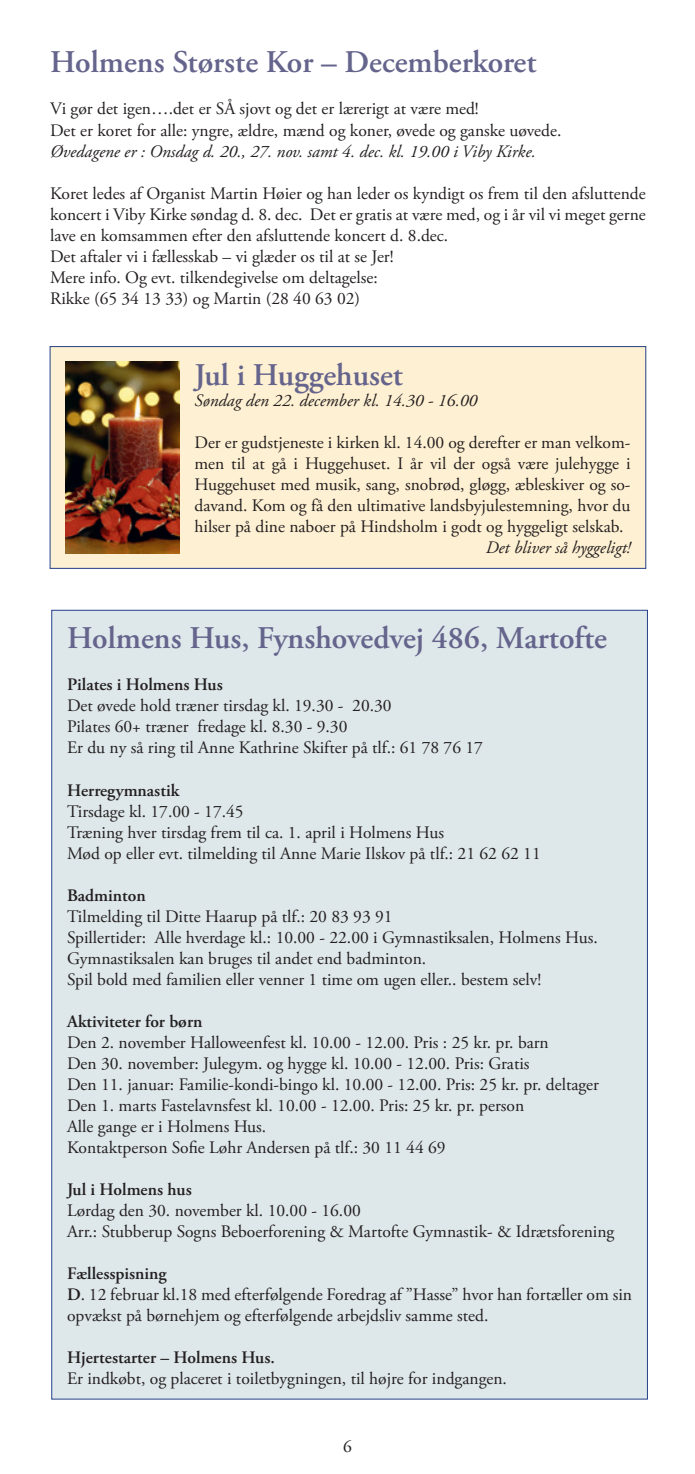
<style>
.page{position:relative;width:695px;height:1474px;background:#fff}
.page>*{position:absolute;margin:0;border:0;box-sizing:border-box;transform-origin:0 0}
.t1{font:600 31.5px "Adobe Garamond Pro";color:#65648c}
.t2{font:17.5px/21px "Adobe Garamond Pro";color:#231f20}
.t3{font:italic 17.5px "Adobe Garamond Pro";color:#231f20}
.t4{font:600 17.5px "Adobe Garamond Pro";color:#231f20}
.s1{font-weight:600}
</style>
<div class="page">
<div style="left:50px;top:346px;width:595px;height:222px;background:#fef0d2"></div>
<div style="left:50px;top:346px;width:596px;height:223px;border:1px solid #244089"></div>
<img style="left:65px;top:362px;width:114px;height:191px">
<div style="left:52px;top:610px;width:595px;height:788px;background:#dee7ea"></div>
<h1 class="t1" style="left:50px;top:44px;width:488px">Holmens Største Kor – Decemberkoret</h1>
<p class="t2" style="left:50px;top:99px;width:512px">Vi gør det igen….det er SÅ sjovt og det er lærerigt at være med!<br>Det er koret for alle: yngre, ældre, mænd og koner, øvede og ganske uøvede.</p>
<p class="t3" style="left:50px;top:140px;width:487px">Øvedagene er : Onsdag d. 20., 27. nov. samt 4. dec. kl. 19.00 i Viby Kirke.</p>
<p class="t2" style="left:50px;top:183px;width:597px">Koret ledes af Organist Martin Høier og han leder os kyndigt os frem til den afsluttende koncert i Viby Kirke søndag d. 8. dec. Det er gratis at være med, og i år vil vi meget gerne lave en komsammen efter den afsluttende koncert d. 8.dec.<br>Det aftaler vi i fællesskab – vi glæder os til at se Jer!<br>Mere info. Og evt. tilkendegivelse om deltagelse:<br>Rikke (65 34 13 33) og Martin (28 40 63 02)</p>
<h1 class="t1" style="left:194px;top:356px;width:210px">Jul i Huggehuset</h1>
<p class="t3" style="left:194px;top:390px;width:284px">Søndag den 22. december kl. 14.30 - 16.00</p>
<p class="t2" style="left:194px;top:432px;width:437px;text-align:justify">Der er gudstjeneste i kirken kl. 14.00 og derefter er man velkom&shy;men til at gå i Huggehuset. I år vil der også være julehygge i Huggehuset med musik, sang, snobrød, gløgg, æbleskiver og so&shy;davand. Kom og få den ultimative landsbyjulestemning, hvor du hilser på dine naboer på Hindsholm i godt og hyggeligt selskab.</p>
<p class="t3" style="left:485px;top:537px;width:146px">Det bliver så hyggeligt!</p>
<h1 class="t1" style="left:67px;top:620px;width:541px">Holmens Hus, Fynshovedvej 486, Martofte</h1>
<p class="t4" style="left:67px;top:675px;width:157px">Pilates i Holmens Hus</p>
<p class="t2" style="left:67px;top:696px;width:417px">Det øvede hold træner tirsdag kl. 19.30 - 20.30<br>Pilates 60+ træner fredage kl. 8.30 - 9.30<br>Er du ny så ring til Anne Kathrine Skifter på tlf.: 61 78 76 17</p>
<p class="t4" style="left:67px;top:780px;width:114px">Herregymnastik</p>
<p class="t2" style="left:67px;top:801px;width:475px">Tirsdage kl. 17.00 - 17.45<br>Træning hver tirsdag frem til ca. 1. april i Holmens Hus<br>Mød op eller evt. tilmelding til Anne Marie Ilskov på tlf.: 21 62 62 11</p>
<p class="t4" style="left:67px;top:885px;width:80px">Badminton</p>
<p class="t2" style="left:67px;top:906px;width:532px">Tilmelding til Ditte Haarup på tlf.: 20 83 93 91<br>Spillertider: Alle hverdage kl.: 10.00 - 22.00 i Gymnastiksalen, Holmens Hus.<br>Gymnastiksalen kan bruges til andet end badminton.<br>Spil bold med familien eller venner 1 time om ugen eller.. bestem selv!</p>
<p class="t4" style="left:67px;top:1011px;width:137px">Aktiviteter for børn</p>
<p class="t2" style="left:67px;top:1032px;width:533px">Den 2. november Halloweenfest kl. 10.00 - 12.00. Pris : 25 kr. pr. barn<br>Den 30. november: Julegym. og hygge kl. 10.00 - 12.00. Pris: Gratis<br>Den 11. januar: Familie-kondi-bingo kl. 10.00 - 12.00. Pris: 25 kr. pr. deltager Den 1. marts Fastelavnsfest kl. 10.00 - 12.00. Pris: 25 kr. pr. person<br>Alle gange er i Holmens Hus.<br>Kontaktperson Sofie Løhr Andersen på tlf.: 30 11 44 69</p>
<p class="t4" style="left:67px;top:1179px;width:126px">Jul i Holmens hus</p>
<p class="t2" style="left:67px;top:1200px;width:548px">Lørdag den 30. november kl. 10.00 - 16.00<br>Arr.: Stubberup Sogns Beboerforening &amp; Martofte Gymnastik- &amp; Idrætsforening</p>
<p class="t2" style="left:67px;top:1263px;width:566px"><span class="s1">Fællesspisning<br>D</span>. 12 februar kl.18 med efterfølgende Foredrag af ”Hasse” hvor han fortæller om sin opvækst på børnehjem og efterfølgende arbejdsliv samme sted.</p>
<p class="t4" style="left:67px;top:1347px;width:209px">Hjertestarter – Holmens Hus.</p>
<p class="t2" style="left:67px;top:1368px;width:441px">Er indkøbt, og placeret i toiletbygningen, til højre for indgangen.</p>
<p class="t2" style="left:343px;top:1435px;width:10px">6</p>
</div>
